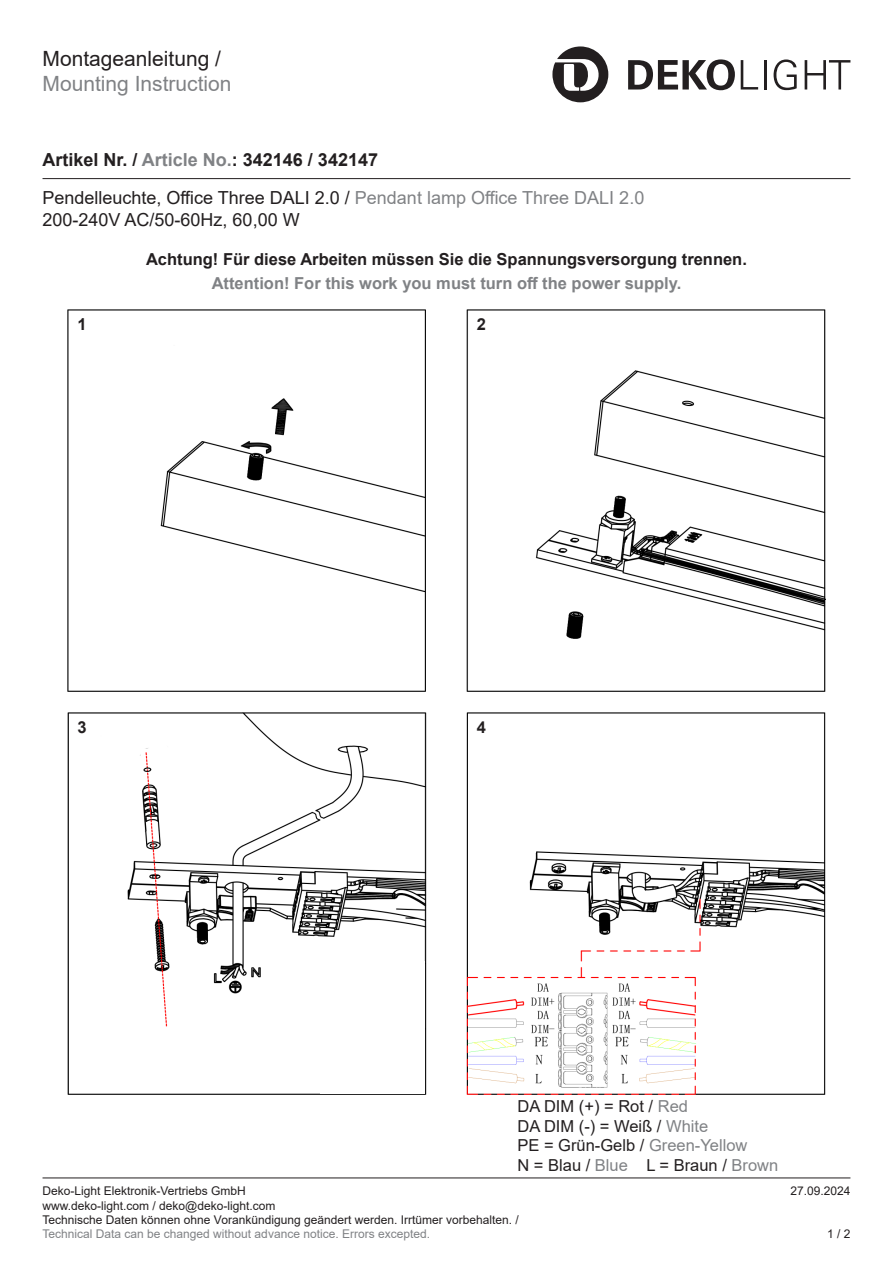
<style>
.page{position:relative;width:893px;height:1263px;background:#fff}
.page>*{position:absolute;margin:0;border:0;box-sizing:border-box;transform-origin:0 0}
.t1{font:21px "Arial";color:#808285}
.t2{font:21px "Arial";color:#231f20}
.Kurzbezeichnung{font:18px "Arial";color:#231f20}
.Artikel_Nummer{font:700 18px "Arial";color:#231f20}
.Lauftext{font:16.5px "Arial";color:#231f20}
.Hervorhebung___Wichtig___Achtung{font:700 16.5px "Arial";color:#231f20}
.Hervorhebung___Wichtig___Achtung-2{font:700 16.5px "Arial";color:#808285}
.t3{font:12px/14.4px "Arial";color:#231f20}
.t4{font:12px "Arial";color:#808285}
.s1{color:#808285}
</style>
<div class="page">
<hr style="left:43px;top:178px;width:807px;height:1px;background:#231f20">
<svg style="left:552px;top:46px;width:56px;height:56px"></svg>
<svg style="left:628px;top:59px;width:107px;height:31px"></svg>
<svg style="left:741px;top:60px;width:17px;height:30px"></svg>
<hr style="left:764px;top:60px;width:2px;height:30px;background:#231f20">
<svg style="left:774px;top:59px;width:23px;height:31px"></svg>
<svg style="left:805px;top:60px;width:45px;height:30px"></svg>
<img style="left:68px;top:310px;width:757px;height:382px">
<img style="left:67px;top:713px;width:758px;height:382px">
<hr style="left:43px;top:1177px;width:807px;height:1px;background:#231f20">
<div style="left:320px;top:961px;width:104px;height:133px;background:#fff"></div>
<h1 class="t2" style="left:43px;top:44px;width:180px">Montageanleitung /</h1>
<h1 class="t1" style="left:43px;top:69px;width:191px">Mounting Instruction</h1>
<p class="Artikel_Nummer" style="left:43px;top:147px;width:337px">Artikel Nr. / <span class="s1">Article No.</span>: 342146 / 342147</p>
<p class="Kurzbezeichnung" style="left:43px;top:186px;width:603px">Pendelleuchte, Office Three DALI 2.0 / <span class="s1">Pendant lamp Office Three DALI 2.0</span></p>
<p class="Kurzbezeichnung" style="left:43px;top:207px;width:259px">200-240V AC/50-60Hz, 60,00 W</p>
<p class="Hervorhebung___Wichtig___Achtung" style="left:77px;top:313px;width:11px">1</p>
<p class="Hervorhebung___Wichtig___Achtung" style="left:146px;top:248px;width:602px">Achtung! Für diese Arbeiten müssen Sie die Spannungsversorgung trennen.</p>
<p class="Hervorhebung___Wichtig___Achtung-2" style="left:212px;top:272px;width:471px">Attention! For this work you must turn off the power supply.</p>
<p class="Hervorhebung___Wichtig___Achtung" style="left:477px;top:313px;width:11px">2</p>
<p class="Hervorhebung___Wichtig___Achtung" style="left:77px;top:715px;width:11px">3</p>
<p class="Hervorhebung___Wichtig___Achtung" style="left:477px;top:715px;width:11px">4</p>
<p class="Lauftext" style="left:517px;top:1094px;width:172px">DA DIM (+) = Rot / <span class="s1">Red</span></p>
<p class="Lauftext" style="left:517px;top:1114px;width:192px">DA DIM (-) = Weiß / <span class="s1">White</span></p>
<p class="Lauftext" style="left:517px;top:1134px;width:232px">PE = Grün-Gelb / <span class="s1">Green-Yellow</span></p>
<p class="Lauftext" style="left:517px;top:1154px;width:262px">N = Blau / <span class="s1">Blue</span> L = Braun / <span class="s1">Brown</span></p>
<p class="t3" style="left:43px;top:1184px;width:205px">Deko-Light Elektronik-Vertriebs GmbH</p>
<p class="t3" style="left:790px;top:1184px;width:62px">27.09.2024</p>
<p class="t3" style="left:43px;top:1198px;width:478px">www.deko-light.com / deko@deko-light.com<br>Technische Daten können ohne Vorankündigung geändert werden. Irrtümer vorbehalten. /</p>
<p class="t4" style="left:43px;top:1226px;width:389px">Technical Data can be changed without advance notice. Errors excepted.</p>
<p class="t3" style="left:827px;top:1227px;width:25px">1 / 2</p>
</div>
